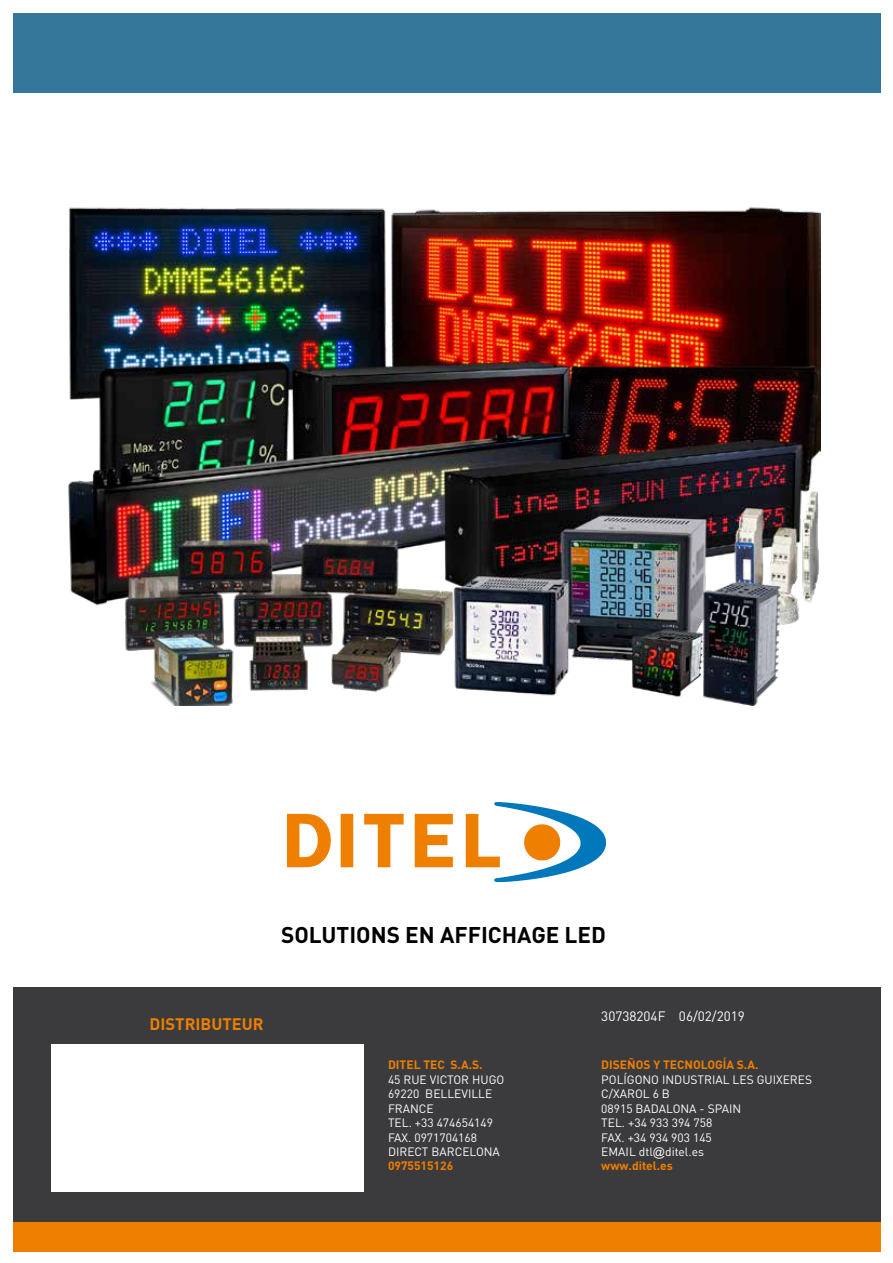
<style>
.page{position:relative;width:893px;height:1263px;background:#fff}
.page>*{position:absolute;margin:0;border:0;box-sizing:border-box;transform-origin:0 0}
.t1{font:700 22.5px "DIN Pro";color:#000}
.t2{font:700 16.5px "DIN Pro";color:#ee7f00}
.t3{font:13.5px "DIN Pro";color:#fff}
.t4{font:12px/14.4px "DIN Pro";color:#fff}
.t5{font:700 12px "DIN Pro";color:#ee7f00}
.s1{font-family:"Arial"}
.s2{font-weight:700;color:#ee7f00}
</style>
<div class="page">
<div style="left:13px;top:13px;width:867px;height:81px;background:#35779a"></div>
<div style="left:13px;top:987px;width:867px;height:259px;background:#3b3b3d"></div>
<div style="left:13px;top:1222px;width:867px;height:30px;background:#ee7f00"></div>
<div style="left:51px;top:1045px;width:313px;height:147px;background:#fff"></div>
<img style="left:68px;top:207px;width:752px;height:498px">
<div style="left:341px;top:814px;width:12px;height:53px;background:#ee7f00"></div>
<svg style="left:364px;top:814px;width:40px;height:53px"></svg>
<svg style="left:415px;top:814px;width:38px;height:53px"></svg>
<svg style="left:287px;top:814px;width:44px;height:53px"></svg>
<svg style="left:466px;top:802px;width:140px;height:80px"></svg>
<h1 class="t1" style="left:281px;top:919px;width:326px">SOLUTIONS EN AFFICHAGE LED</h1>
<h2 class="t2" style="left:150px;top:1012px;width:115px">DISTRIBUTEUR</h2>
<p class="t5" style="left:388px;top:1057px;width:96px">DITEL TEC S.A.S.</p>
<p class="t4" style="left:388px;top:1072px;width:118px">45 RUE VICTOR HUGO<br>69220 BELLEVILLE<br>FRANCE<br>TEL. +33 474654149<br>FAX. 0971704168<br>DIRECT BARCELONA</p>
<p class="t5" style="left:388px;top:1158px;width:67px">0975515126</p>
<p class="t3" style="left:601px;top:1007px;width:145px">30738204F 06/02/2019</p>
<p class="t5" style="left:601px;top:1057px;width:159px">DISEÑOS Y TECNOLOGÍA S.A.</p>
<p class="t4" style="left:601px;top:1072px;width:212px">POLÍGONO INDUSTRIAL LES GUIXERES<br>C/XAROL 6 B<br>08915 BADALONA - SPAIN<br>TEL. +34 933 394 758<br>FAX. +34 934 903 145<br>EMAIL dtl<span class="s1">@</span>ditel.es<br><span class="s2">www.ditel.es</span></p>
</div>
